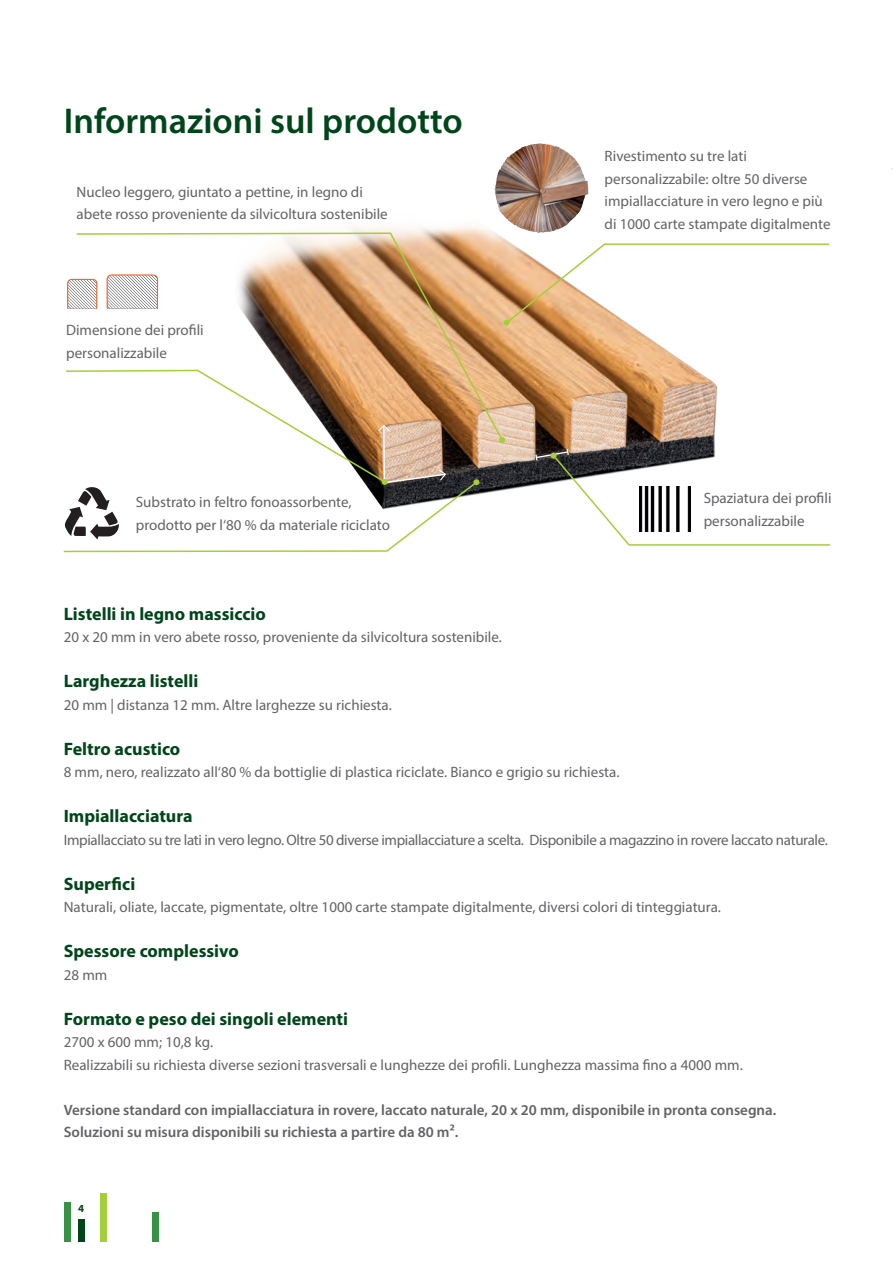
<style>
.page{position:relative;width:893px;height:1263px;background:#fff}
.page>*{position:absolute;margin:0;border:0;box-sizing:border-box;transform-origin:0 0}
.t1{font:600 36px "Myriad Pro";color:#00461a}
.t2{font:700 18px "Myriad Pro";color:#00461a}
.t3{font:15px/22.5px "Myriad Pro";color:#636366}
.t4{font:600 15px/22.5px "Myriad Pro";color:#636366}
.t5{font:15px "Myriad Pro";letter-spacing:-.025em;color:#636366}
.t6{font:700 10.8px "Myriad Pro";color:#00461a}
</style>
<div class="page">
<div style="left:152px;top:1212px;width:7px;height:30px;background:#389246"></div>
<div style="left:100px;top:1194px;width:7px;height:48px;background:#a6ce39"></div>
<div style="left:78px;top:1219px;width:7px;height:23px;background:#00461a"></div>
<div style="left:64px;top:1202px;width:6px;height:40px;background:#389246"></div>
<img style="left:351px;top:226px;width:367px;height:269px">
<img style="left:493px;top:143px;width:97px;height:96px">
<svg style="left:67px;top:279px;width:8px;height:30px"></svg>
<svg style="left:75px;top:232px;width:429px;height:210px"></svg>
<svg style="left:499px;top:437px;width:6px;height:6px"></svg>
<svg style="left:63px;top:369px;width:416px;height:184px"></svg>
<svg style="left:534px;top:447px;width:297px;height:99px"></svg>
<svg style="left:504px;top:243px;width:326px;height:83px"></svg>
<img style="left:640px;top:487px;width:51px;height:44px">
<h1 class="t1" style="left:64px;top:98px;width:400px">Informazioni sul prodotto</h1>
<p class="t3" style="left:77px;top:180px;width:313px">Nucleo leggero, giuntato a pettine, in legno di abete rosso proveniente da silvicoltura sostenibile</p>
<p class="t3" style="left:66px;top:319px;width:139px">Dimensione dei profili personalizzabile</p>
<p class="t3" style="left:136px;top:491px;width:256px">Substrato in feltro fonoassorbente, prodotto per l‘80 % da materiale riciclato</p>
<p class="t3" style="left:605px;top:145px;width:228px">Rivestimento su tre lati personalizzabile: oltre 50 diverse impiallacciature in vero legno e più di 1000 carte stampate digitalmente</p>
<p class="t3" style="left:704px;top:487px;width:129px">Spaziatura dei profili personalizzabile</p>
<p class="t2" style="left:64px;top:602px;width:203px">Listelli in legno massiccio</p>
<p class="t3" style="left:64px;top:626px;width:440px">20 x 20 mm in vero abete rosso, proveniente da silvicoltura sostenibile.</p>
<p class="t2" style="left:64px;top:669px;width:136px">Larghezza listelli</p>
<p class="t3" style="left:64px;top:693px;width:330px">20 mm | distanza 12 mm. Altre larghezze su richiesta.</p>
<p class="t2" style="left:64px;top:737px;width:118px">Feltro acustico</p>
<p class="t3" style="left:64px;top:761px;width:557px">8 mm, nero, realizzato all‘80 % da bottiglie di plastica riciclate. Bianco e grigio su richiesta.</p>
<p class="t2" style="left:64px;top:804px;width:130px">Impiallacciatura</p>
<p class="t5" style="left:64px;top:830px;width:766px">Impiallacciato su tre lati in vero legno. Oltre 50 diverse impiallacciature a scelta. Disponibile a magazzino in rovere laccato naturale.</p>
<p class="t2" style="left:64px;top:872px;width:73px">Superfici</p>
<p class="t3" style="left:64px;top:896px;width:659px">Naturali, oliate, laccate, pigmentate, oltre 1000 carte stampate digitalmente, diversi colori di tinteggiatura.</p>
<p class="t2" style="left:64px;top:939px;width:177px">Spessore complessivo</p>
<p class="t3" style="left:64px;top:963px;width:45px">28 mm</p>
<p class="t2" style="left:64px;top:1007px;width:286px">Formato e peso dei singoli elementi</p>
<p class="t3" style="left:64px;top:1031px;width:680px">2700 x 600 mm; 10,8 kg.<br>Realizzabili su richiesta diverse sezioni trasversali e lunghezze dei profili. Lunghezza massima fino a 4000 mm.</p>
<p class="t4" style="left:64px;top:1098px;width:714px">Versione standard con impiallacciatura in rovere, laccato naturale, 20 x 20 mm, disponibile in pronta consegna.<br>Soluzioni su misura disponibili su richiesta a partire da 80 m².</p>
<p class="t6" style="left:78px;top:1201px;width:7px">4</p>
</div>
